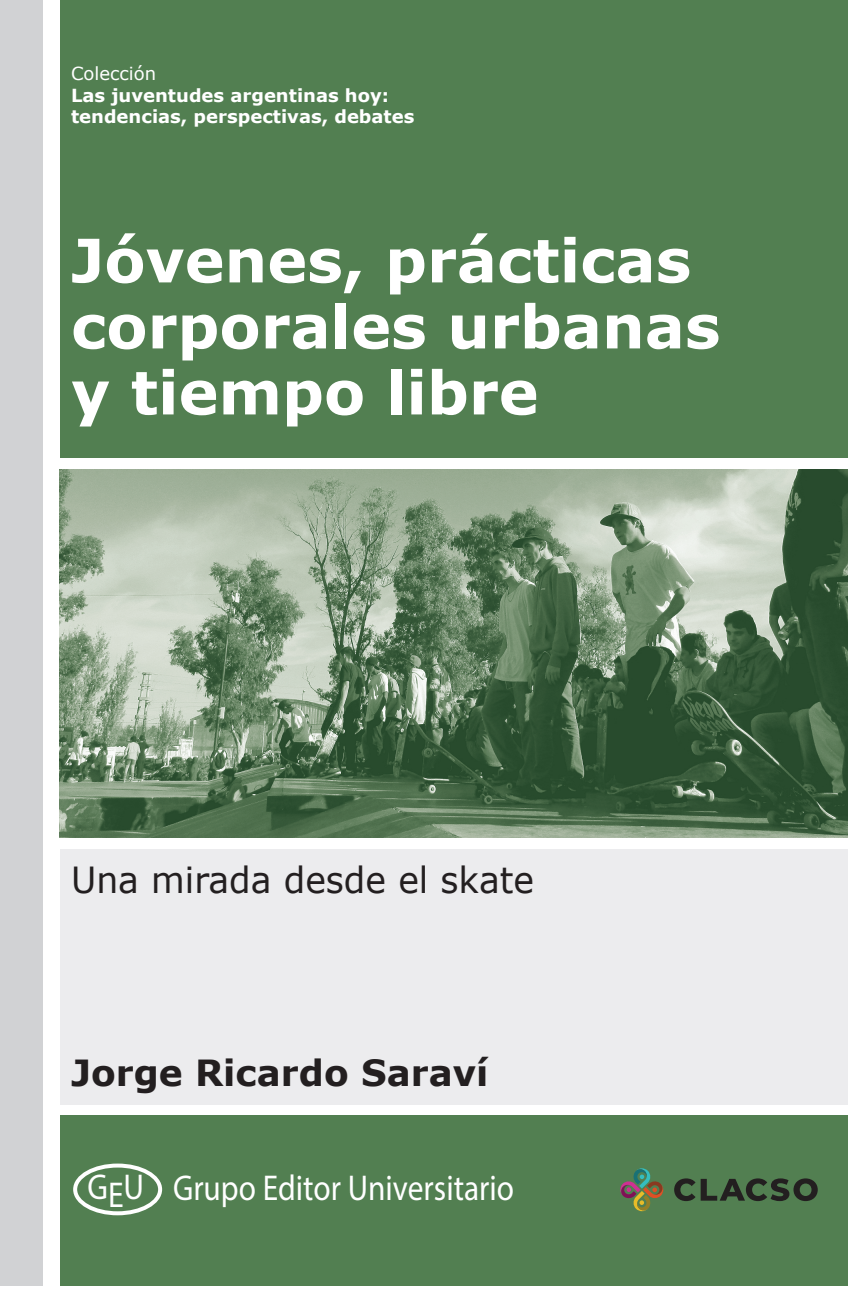
<style>
.page{position:relative;width:848px;height:1294px;background:#fff}
.page>*{position:absolute;margin:0;border:0;box-sizing:border-box;transform-origin:0 0}
.t1{font:700 60px/66px "Verdana";color:#fff}
.t2{font:36px "Myriad Pro";color:#fff;scale:.87 1}
.t3{font:36px "Verdana";color:#231f20;scale:.96 1}
.t4{font:700 36px "Verdana";color:#231f20}
.t5{font:36px "Myriad Pro";color:#fff;scale:.88 1}
.t6{font:700 18px/21.6px "Verdana";color:#fff}
.t7{font:18px "Verdana";color:#fff}
</style>
<div class="page">
<div style="left:60px;top:0;width:787px;height:458px;background:#527f51"></div>
<div style="left:0;top:0;width:43px;height:1285px;background:#d1d2d4"></div>
<div style="left:60px;top:849px;width:787px;height:255px;background:#ececee"></div>
<div style="left:60px;top:1115px;width:787px;height:170px;background:#527f51"></div>
<div style="left:73px;top:1163px;width:89px;height:52px;border:4px solid #fff;border-radius:50%"></div>
<img style="left:60px;top:469px;width:787px;height:368px">
<svg style="left:847px;top:1268px;width:1px;height:18px"></svg>
<svg style="left:674px;top:1178px;width:143px;height:23px"></svg>
<svg style="left:620px;top:1168px;width:43px;height:43px"></svg>
<p class="t7" style="left:71px;top:61px;width:87px">Colección</p>
<p class="t6" style="left:71px;top:84px;width:345px">Las juventudes argentinas hoy: tendencias, perspectivas, debates</p>
<h1 class="t1" style="left:71px;top:226px;width:650px">Jóvenes, prácticas corporales urbanas y tiempo libre</h1>
<h2 class="t3" style="left:71px;top:855px;width:483px">Una mirada desde el skate</h2>
<h2 class="t4" style="left:71px;top:1047px;width:419px">Jorge Ricardo Saraví</h2>
<h2 class="t5" style="left:87px;top:1164px;width:66px">G UE</h2>
<h2 class="t2" style="left:173px;top:1166px;width:393px">Grupo Editor Universitario</h2>
</div>
